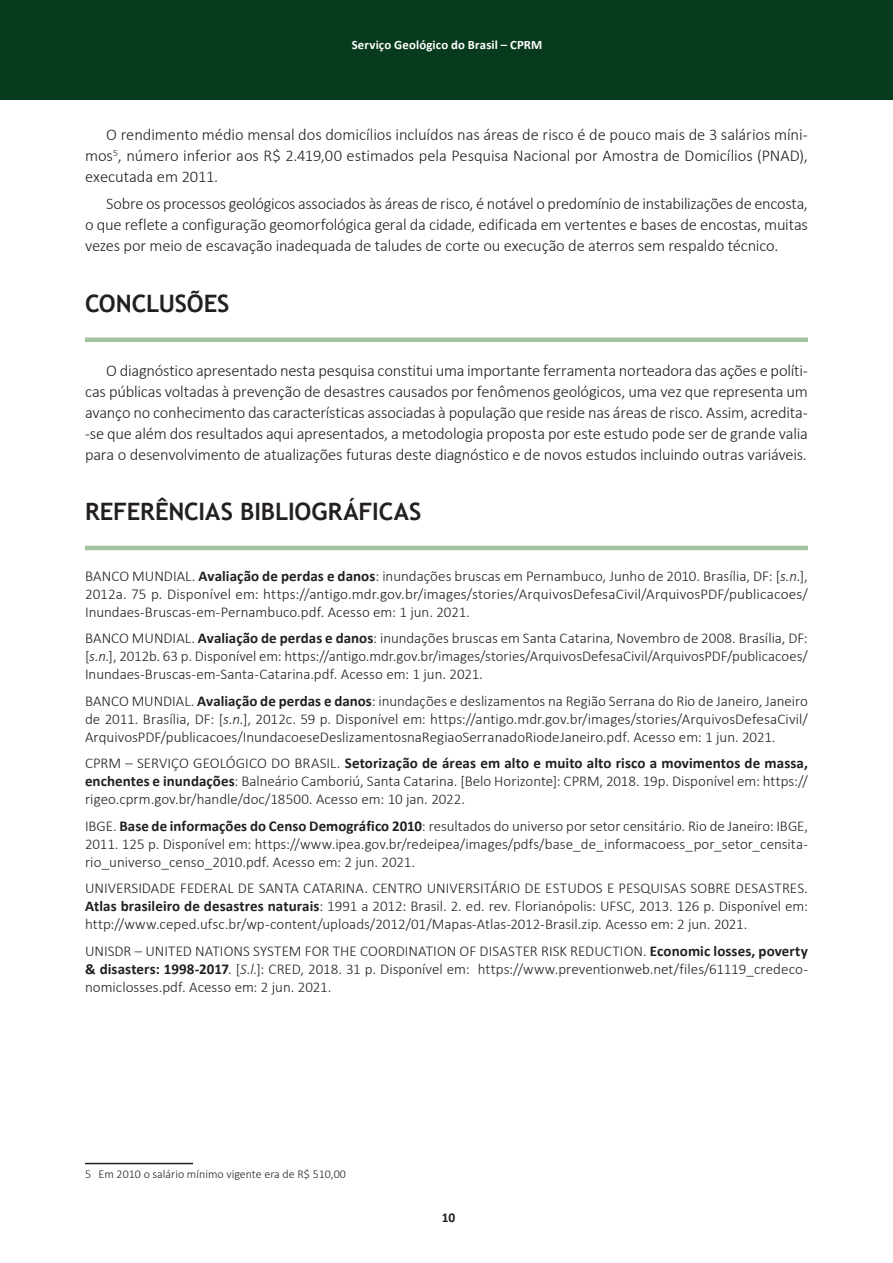
<style>
.page{position:relative;width:893px;height:1263px;background:#fff}
.page>*{position:absolute;margin:0;border:0;box-sizing:border-box;transform-origin:0 0}
.t1{font:700 24px "Trebuchet MS";letter-spacing:-.005em;color:#231f20}
.t2{font:300 16.5px/21px "Calibri";letter-spacing:-.01em;color:#231f20;text-align:justify}
.t3{font:300 15px/18px "Calibri";color:#231f20;text-align:justify}
.t4{font:700 13.5px "Calibri";color:#231f20}
.t5{font:700 12.75px "Calibri";letter-spacing:.015em;color:#fff}
.t6{font:300 12px "Calibri";color:#231f20}
.s1{font-weight:700}
.s2{font-style:italic}
</style>
<div class="page">
<div style="left:0;top:0;width:893px;height:100px;background:#083b1e"></div>
<div style="left:85px;top:337px;width:723px;height:5px;background:#a0c2a0"></div>
<hr style="left:85px;top:546px;width:723px;height:4px;background:#a0c2a0">
<hr style="left:85px;top:1163px;width:108px;height:1px;background:#231f20">
<p class="t5" style="left:352px;top:35px;width:192px">Serviço Geológico do Brasil – CPRM</p>
<p class="t2" style="left:85px;top:124px;width:724px;text-indent:21px">O rendimento médio mensal dos domicílios incluídos nas áreas de risco é de pouco mais de 3 salários míni&shy;mos<sup>5</sup>, número inferior aos R$ 2.419,00 estimados pela Pesquisa Nacional por Amostra de Domicílios (PNAD), executada em 2011.</p>
<p class="t2" style="left:85px;top:193px;width:724px;text-indent:21px">Sobre os processos geológicos associados às áreas de risco, é notável o predomínio de instabilizações de encosta, o que reflete a configuração geomorfológica geral da cidade, edificada em vertentes e bases de encostas, muitas vezes por meio de escavação inadequada de taludes de corte ou execução de aterros sem respaldo técnico.</p>
<h1 class="t1" style="left:85px;top:288px;width:146px">CONCLUSÕES</h1>
<p class="t2" style="left:85px;top:359px;width:724px;text-indent:21px">O diagnóstico apresentado nesta pesquisa constitui uma importante ferramenta norteadora das ações e políti&shy;cas públicas voltadas à prevenção de desastres causados por fenômenos geológicos, uma vez que representa um avanço no conhecimento das características associadas à população que reside nas áreas de risco. Assim, acredita--se que além dos resultados aqui apresentados, a metodologia proposta por este estudo pode ser de grande valia para o desenvolvimento de atualizações futuras deste diagnóstico e de novos estudos incluindo outras variáveis.</p>
<h1 class="t1" style="left:85px;top:497px;width:338px">REFERÊNCIAS BIBLIOGRÁFICAS</h1>
<p class="t3" style="left:85px;top:567px;width:724px">BANCO MUNDIAL. <span class="s1">Avaliação de perdas e danos</span>: inundações bruscas em Pernambuco, Junho de 2010. Brasília, DF: [<span class="s2">s.n.</span>], 2012a. 75 p. Disponível em: https://antigo.mdr.gov.br/images/stories/ArquivosDefesaCivil/ArquivosPDF/publicacoes/ Inundaes-Bruscas-em-Pernambuco.pdf. Acesso em: 1 jun. 2021.</p>
<p class="t3" style="left:85px;top:629px;width:724px">BANCO MUNDIAL. <span class="s1">Avaliação de perdas e danos</span>: inundações bruscas em Santa Catarina, Novembro de 2008. Brasília, DF: [<span class="s2">s.n</span>.], 2012b. 63 p. Disponível em: https://antigo.mdr.gov.br/images/stories/ArquivosDefesaCivil/ArquivosPDF/publicacoes/ Inundaes-Bruscas-em-Santa-Catarina.pdf. Acesso em: 1 jun. 2021.</p>
<p class="t3" style="left:85px;top:692px;width:724px">BANCO MUNDIAL. <span class="s1">Avaliação de perdas e danos</span>: inundações e deslizamentos na Região Serrana do Rio de Janeiro, Janeiro de 2011. Brasília, DF: [<span class="s2">s.n.</span>], 2012c. 59 p. Disponível em: https://antigo.mdr.gov.br/images/stories/ArquivosDefesaCivil/ ArquivosPDF/publicacoes/InundacoeseDeslizamentosnaRegiaoSerranadoRiodeJaneiro.pdf. Acesso em: 1 jun. 2021.</p>
<p class="t3" style="left:85px;top:754px;width:724px">CPRM – SERVIÇO GEOLÓGICO DO BRASIL. <span class="s1">Setorização de áreas em alto e muito alto risco a movimentos de massa, enchentes e inundações</span>: Balneário Camboriú, Santa Catarina. [Belo Horizonte]: CPRM, 2018. 19p. Disponível em: https:// rigeo.cprm.gov.br/handle/doc/18500. Acesso em: 10 jan. 2022.</p>
<p class="t3" style="left:85px;top:817px;width:724px">IBGE. <span class="s1">Base de informações do Censo Demográfico 2010</span>: resultados do universo por setor censitário. Rio de Janeiro: IBGE, 2011. 125 p. Disponível em: https://www.ipea.gov.br/redeipea/images/pdfs/base_de_informacoess_por_setor_censita&shy;rio_universo_censo_2010.pdf. Acesso em: 2 jun. 2021.</p>
<p class="t3" style="left:85px;top:879px;width:724px">UNIVERSIDADE FEDERAL DE SANTA CATARINA. CENTRO UNIVERSITÁRIO DE ESTUDOS E PESQUISAS SOBRE DESASTRES.<br><span class="s1">Atlas brasileiro de desastres naturais</span>: 1991 a 2012: Brasil. 2. ed. rev. Florianópolis: UFSC, 2013. 126 p. Disponível em: http://www.ceped.ufsc.br/wp-content/uploads/2012/01/Mapas-Atlas-2012-Brasil.zip. Acesso em: 2 jun. 2021.</p>
<p class="t3" style="left:85px;top:942px;width:724px">UNISDR – UNITED NATIONS SYSTEM FOR THE COORDINATION OF DISASTER RISK REDUCTION. <span class="s1">Economic losses, poverty &amp; disasters: 1998-2017</span>. [<span class="s2">S.l.</span>]: CRED, 2018. 31 p. Disponível em: https://www.preventionweb.net/files/61119_credeco&shy;nomiclosses.pdf. Acesso em: 2 jun. 2021.</p>
<p class="t6" style="left:85px;top:1166px;width:263px">5 Em 2010 o salário mínimo vigente era de R$ 510,00</p>
<p class="t4" style="left:442px;top:1208px;width:15px">10</p>
</div>
